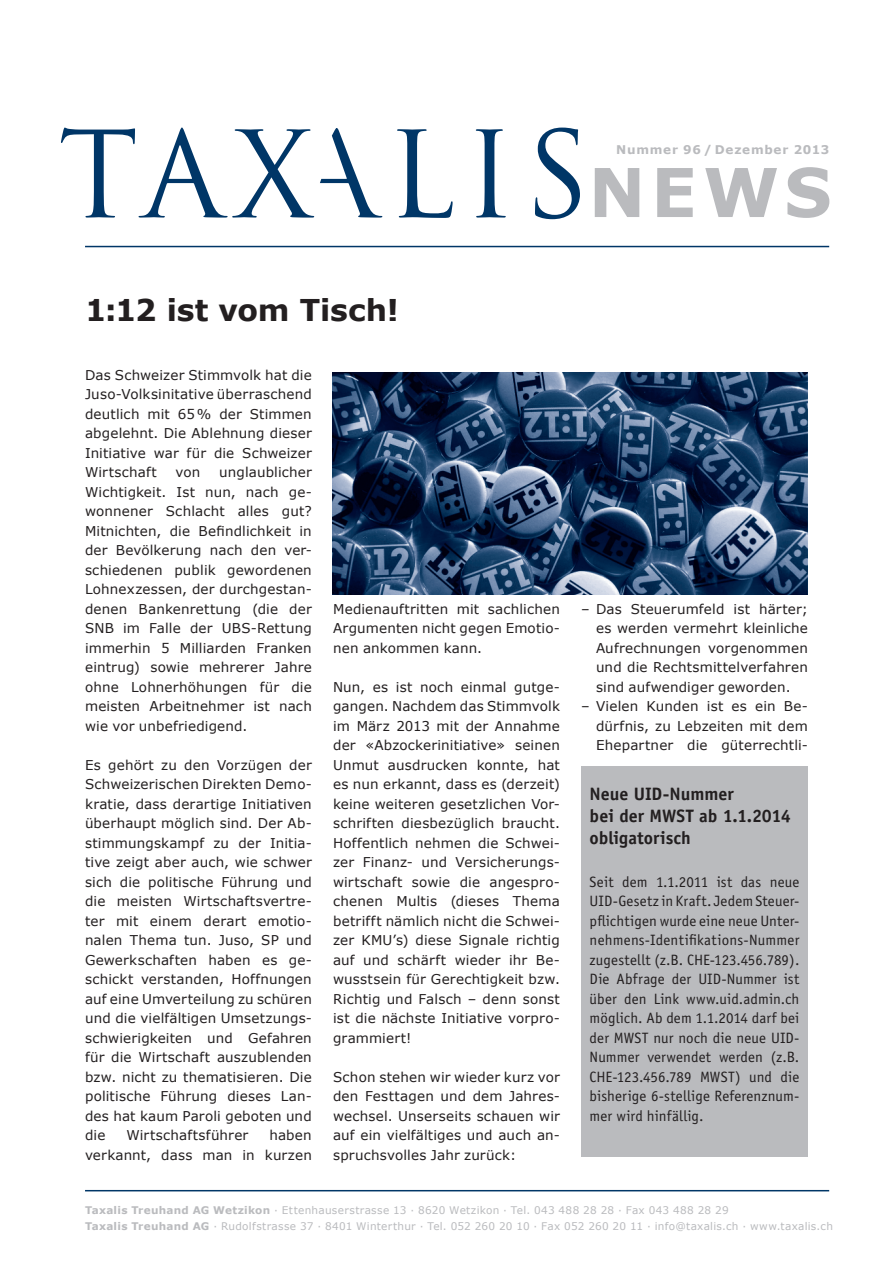
<style>
.page{position:relative;width:893px;height:1263px;background:#fff}
.page>*{position:absolute;margin:0;border:0;box-sizing:border-box;transform-origin:0 0}
.t1{font:700 67.35px "Verdana";color:#babbbe}
.t2{font:700 30px "Verdana";letter-spacing:-.005em;color:#231f20}
.t3{font:700 18px/21.6px "Officina Sans";color:#231f20}
.t4{font:15px/19.5px "Officina Sans";letter-spacing:.01em;color:#231f20;text-align:justify}
.t5{font:13.5px/19.5px "Verdana";letter-spacing:.01em;color:#231f20;text-align:justify}
.t6{font:700 12px "Verdana";letter-spacing:.06em;color:#babbbe}
.t7{font:10.5px/16.5px "Verdana";letter-spacing:.03em;color:#babbbe}
.s1{font-weight:700}
</style>
<div class="page">
<svg style="left:61px;top:128px;width:253px;height:90px"></svg>
<svg style="left:397px;top:129px;width:56px;height:89px"></svg>
<svg style="left:476px;top:129px;width:30px;height:89px"></svg>
<svg style="left:535px;top:128px;width:45px;height:91px"></svg>
<svg style="left:320px;top:128px;width:62px;height:90px"></svg>
<hr style="left:85px;top:246px;width:744px;height:1px;background:#003667">
<hr style="left:85px;top:1190px;width:744px;height:1px;background:#003667">
<div style="left:581px;top:767px;width:227px;height:390px;background:#babbbe"></div>
<img style="left:333px;top:372px;width:475px;height:222px">
<p class="t6" style="left:616px;top:142px;width:215px">Nummer 96 / Dezember 2013</p>
<h1 class="t1" style="left:588px;top:149px;width:245px">NEWS</h1>
<h2 class="t2" style="left:85px;top:291px;width:315px">1:12 ist vom Tisch!</h2>
<p class="t5" style="left:85px;top:364px;width:228px">Das Schweizer Stimmvolk hat die Juso-Volksinitative überraschend deutlich mit 65 % der Stimmen abgelehnt. Die Ablehnung dieser Initiative war für die Schweizer Wirtschaft</p>
<p class="t5" style="left:85px;top:462px;width:228px;text-indent:134px">unglaublicher Wichtigkeit. Ist nun, nach ge&shy;wonnener Schlacht alles gut?<br>Mitnichten, die Befindlichkeit in der Bevölkerung nach den ver&shy;schiedenen publik gewordenen Lohnexzessen, der durchgestan&shy;denen Bankenrettung (die der SNB im Falle der UBS-Rettung immerhin 5 Milliarden Franken eintrug) sowie mehrerer Jahre ohne Lohnerhöhungen für die meisten Arbeitnehmer ist nach wie vor unbefriedigend.</p>
<p class="t5" style="left:85px;top:754px;width:228px">Es gehört zu den Vorzügen der Schweizerischen Direkten Demo&shy;kratie, dass derartige Initiativen überhaupt möglich sind. Der Ab&shy;stimmungskampf zu der Initia&shy;tive zeigt aber auch, wie schwer sich die politische Führung und die meisten Wirtschaftsvertre&shy;ter mit einem derart emotio&shy;nalen Thema tun. Juso, SP und Gewerkschaften haben es ge&shy;schickt verstanden, Hoffnungen auf eine Umverteilung zu schüren und die vielfältigen Umsetzungs&shy;schwierigkeiten und Gefahren für die Wirtschaft auszublenden bzw. nicht zu thematisieren. Die poli tische Führung dieses Lan&shy;des hat kaum Paroli geboten und die</p>
<p class="t5" style="left:176px;top:462px;width:26px">von</p>
<p class="t5" style="left:126px;top:1125px;width:124px">Wirtschaftsführer</p>
<p class="t5" style="left:85px;top:1125px;width:228px;text-align:right">haben<br>verkannt, dass man in kurzen</p>
<p class="t5" style="left:333px;top:598px;width:228px">Medienauftritten mit sachlichen Argumenten nicht gegen Emotio&shy;nen ankommen kann.</p>
<p class="t5" style="left:333px;top:676px;width:228px">Nun, es ist noch einmal gutge&shy;gangen. Nachdem das Stimmvolk im März 2013 mit der Annahme der «Abzockerinitiative» seinen Unmut ausdrucken konnte, hat es nun erkannt, dass es (derzeit) keine weiteren gesetzlichen Vor&shy;schriften diesbezüglich braucht.<br>Hoffentlich nehmen die Schwei&shy;zer Finanz- und Versicherungs&shy;wirtschaft sowie die angespro&shy;chenen Multis (dieses Thema betrifft nämlich nicht die Schwei&shy;zer KMU’s) diese Signale richtig auf und schärft wieder ihr Be&shy;wusstsein für Gerechtigkeit bzw.<br>Richtig und Falsch – denn sonst ist die nächste Initiative vorpro&shy;grammiert!</p>
<p class="t5" style="left:333px;top:1066px;width:228px">Schon stehen wir wieder kurz vor den Festtagen und dem Jahres&shy;wechsel. Unserseits schauen wir auf ein vielfältiges und auch an&shy;spruchsvolles Jahr zurück:</p>
<p class="t5" style="left:596px;top:598px;width:213px;text-indent:-15px">– Das Steuerumfeld ist härter; es werden vermehrt kleinliche Aufrechnungen vorgenommen und die Rechtsmittelverfahren sind aufwendiger geworden.</p>
<p class="t5" style="left:596px;top:696px;width:213px;text-indent:-15px">– Vielen Kunden ist es ein Be&shy;dürfnis, zu Lebzeiten mit dem Ehepartner die güterrechtli-</p>
<h3 class="t3" style="left:590px;top:785px;width:203px">Neue UID-Nummer<br>bei der MWST ab 1.1.2014 obligatorisch</h3>
<p class="t4" style="left:590px;top:873px;width:211px">Seit dem 1.1.2011 ist das neue UID-Gesetz in Kraft. Jedem Steuer&shy;pflichtigen wurde eine neue Unter&shy;nehmens-Identifikations-Nummer zugestellt (z.B. CHE-123.456.789).<br>Die Abfrage der UID-Nummer ist über den Link www.uid.admin.ch möglich. Ab dem 1.1.2014 darf bei der MWST nur noch die neue UID-Nummer verwendet werden (z.B.<br>CHE-123.456.789 MWST) und die bisherige 6-stellige Referenznum&shy;mer wird hinfällig.</p>
<p class="t7" style="left:85px;top:1201px;width:749px"><span class="s1">Taxalis Treuhand AG Wetzikon</span> · Ettenhauserstrasse 13 · 8620 Wetzikon · Tel. 043 488 28 28 · Fax 043 488 28 29<br><span class="s1">Taxalis Treuhand AG</span> · Rudolfstrasse 37 · 8401 Winterthur · Tel. 052 260 20 10 · Fax 052 260 20 11 · info@taxalis.ch · www.taxalis.ch</p>
</div>
